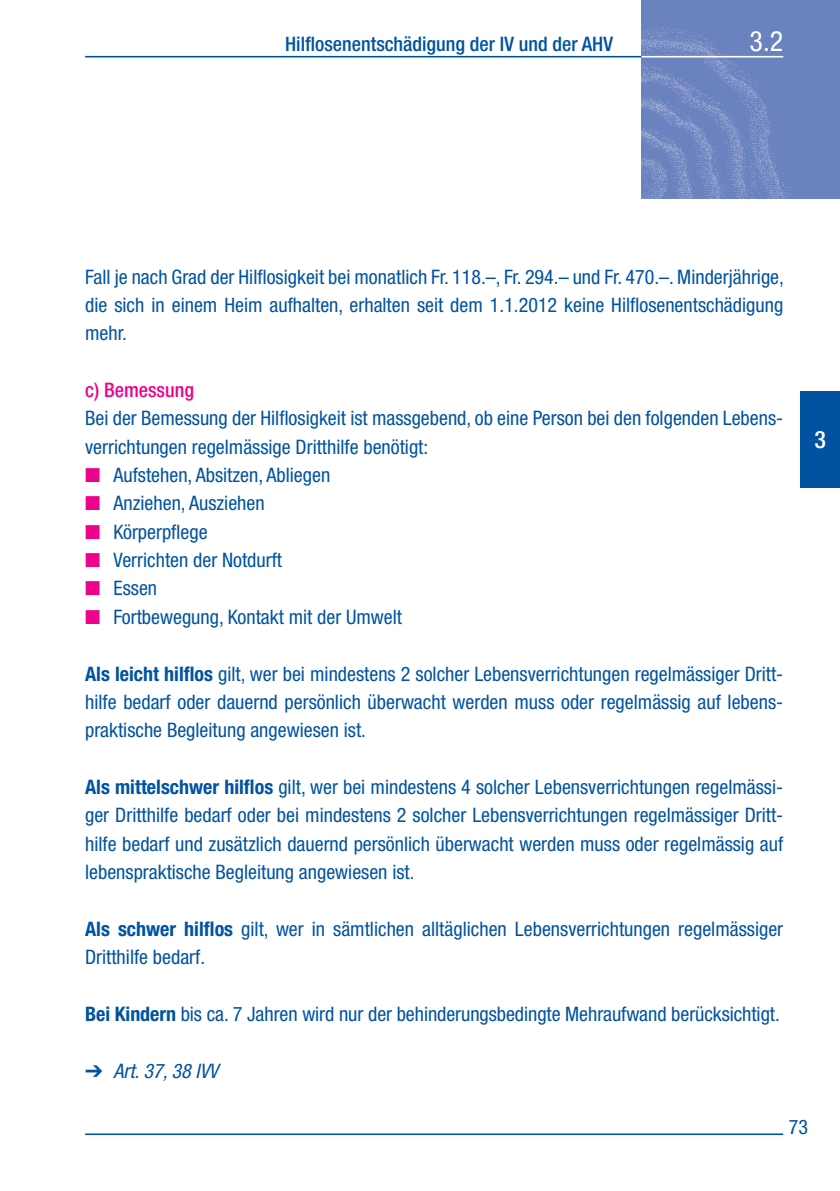
<style>
.page{position:relative;width:840px;height:1191px;background:#fff}
.page>*{position:absolute;margin:0;border:0;box-sizing:border-box;transform-origin:0 0}
.t1{font:condensed 28px "Helvetica Neue LT Std";color:#fff}
.t2{font:500 condensed 24px "Helvetica Neue LT Std";color:#fff}
.t3{font:condensed 20px/28.4px "Helvetica Neue LT Std";color:#0153a0;text-align:justify}
.t4{font:500 condensed 20px "Helvetica Neue LT Std";color:#0153a0}
.t5{font:italic condensed 20px "Helvetica Neue LT Std";color:#0153a0}
.t6{font:500 condensed 20px "Helvetica Neue LT Std";color:#ed028c}
.s1{color:#ed028c}
.s2{font-weight:700}
</style>
<div class="page">
<img style="left:641px;top:0;width:198px;height:198px">
<hr style="left:641px;top:56px;width:141px;height:1px;background:#fff">
<hr style="left:85px;top:56px;width:556px;height:1px;background:#0153a0">
<hr style="left:85px;top:1133px;width:697px;height:2px;background:#0153a0">
<div style="left:799px;top:391px;width:40px;height:97px;background:#0153a0"></div>
<p class="t4" style="left:285px;top:32px;width:329px">Hilflosenentschädigung der IV und der AHV</p>
<h1 class="t1" style="left:749px;top:25px;width:35px">3.2</h1>
<p class="t3" style="left:85px;top:262px;width:700px">Fall je nach Grad der Hilflosigkeit bei monatlich Fr. 118.–, Fr. 294.– und Fr. 470.–. Minderjährige, die sich in einem Heim aufhalten, erhalten seit dem 1.1.2012 keine Hilflosenentschädigung mehr.</p>
<p class="t6" style="left:85px;top:378px;width:110px">c) Bemessung</p>
<p class="t3" style="left:85px;top:404px;width:699px">Bei der Bemessung der Hilflosigkeit ist massgebend, ob eine Person bei den folgenden Lebens&shy;verrichtungen regelmässige Dritthilfe benötigt:</p>
<p class="t3" style="left:85px;top:460px;width:246px"><span class="s1">■</span> Aufstehen, Absitzen, Abliegen</p>
<p class="t3" style="left:85px;top:489px;width:181px"><span class="s1">■</span> Anziehen, Ausziehen</p>
<p class="t3" style="left:85px;top:517px;width:124px"><span class="s1">■</span> Körperpflege</p>
<p class="t3" style="left:85px;top:545px;width:198px"><span class="s1">■</span> Verrichten der Notdurft</p>
<p class="t3" style="left:85px;top:574px;width:74px"><span class="s1">■</span> Essen</p>
<p class="t3" style="left:85px;top:602px;width:318px"><span class="s1">■</span> Fortbewegung, Kontakt mit der Umwelt</p>
<p class="t3" style="left:85px;top:659px;width:699px"><span class="s2">Als leicht hilflos</span> gilt, wer bei mindestens 2 solcher Lebensverrichtungen regelmässiger Dritt&shy;hilfe bedarf oder dauernd persönlich überwacht werden muss oder regelmässig auf lebens&shy;praktische Begleitung angewiesen ist.</p>
<p class="t3" style="left:85px;top:772px;width:699px"><span class="s2">Als mittelschwer hilflos</span> gilt, wer bei mindestens 4 solcher Lebensverrichtungen regelmässi&shy;ger Dritthilfe bedarf oder bei mindestens 2 solcher Lebensverrichtungen regelmässiger Dritt&shy;hilfe bedarf und zusätzlich dauernd persönlich überwacht werden muss oder regelmässig auf lebenspraktische Begleitung angewiesen ist.</p>
<p class="t3" style="left:85px;top:914px;width:699px"><span class="s2">Als schwer hilflos</span> gilt, wer in sämtlichen alltäglichen Lebensverrichtungen regelmässiger<br>Dritthilfe bedarf.</p>
<p class="t3" style="left:85px;top:999px;width:695px"><span class="s2">Bei Kindern</span> bis ca. 7 Jahren wird nur der behinderungsbedingte Mehraufwand berücksichtigt.</p>
<p class="t5" style="left:85px;top:1058px;width:134px">➔ Art. 37, 38 IVV</p>
<p class="t2" style="left:813px;top:425px;width:13px">3</p>
<p class="t3" style="left:788px;top:1112px;width:21px">73</p>
</div>
